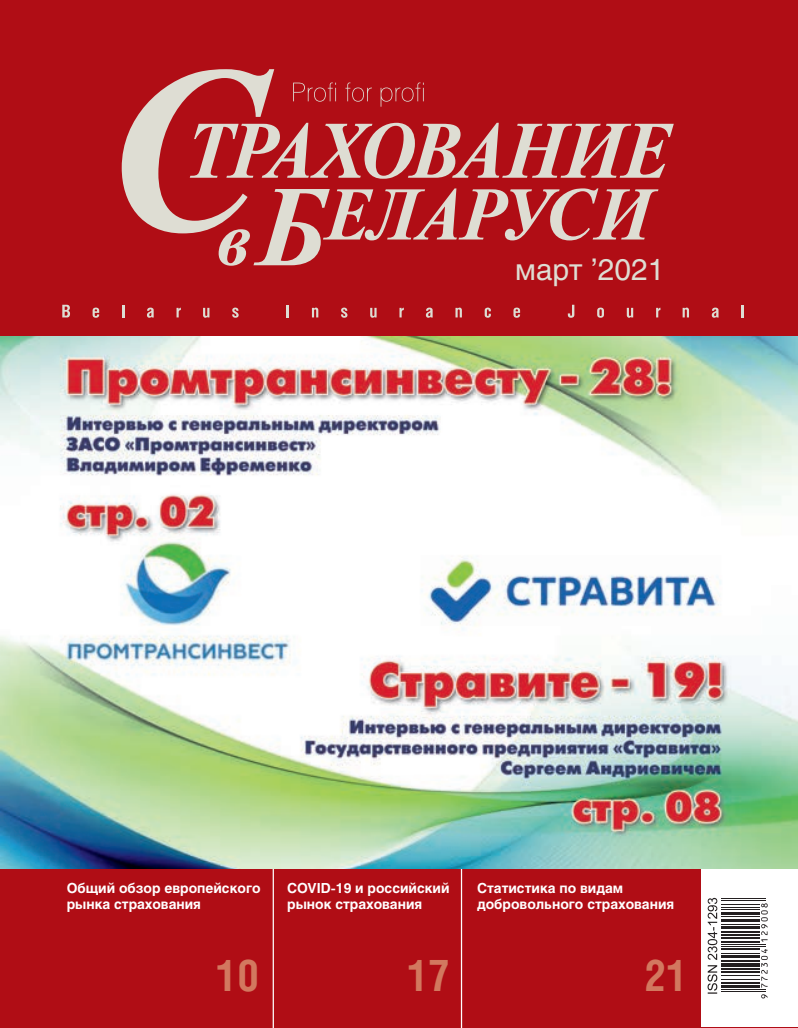
<style>
.page{position:relative;width:798px;height:1028px;background:#fff}
.page>*{position:absolute;margin:0;border:0;box-sizing:border-box;transform-origin:0 0}
.t1{font:700 43.75px "Helios Cond C";color:#d2785f}
.t2{font:29.62px "Helios C";color:#deddd3}
.t3{font:700 13.75px/16.2px "Helios C";color:#fff}
</style>
<div class="page">
<div style="left:0;top:868px;width:797px;height:160px;background:#b00d15"></div>
<div style="left:0;top:0;width:797px;height:341px;background:#b00d15"></div>
<hr style="left:272px;top:868px;width:2px;height:160px;background:#fff">
<hr style="left:460px;top:868px;width:2px;height:160px;background:#fff">
<svg style="left:62px;top:305px;width:8px;height:12px"></svg>
<svg style="left:93px;top:307px;width:6px;height:11px"></svg>
<svg style="left:122px;top:305px;width:2px;height:12px"></svg>
<svg style="left:147px;top:307px;width:7px;height:11px"></svg>
<svg style="left:176px;top:308px;width:5px;height:9px"></svg>
<svg style="left:203px;top:308px;width:6px;height:10px"></svg>
<svg style="left:232px;top:307px;width:6px;height:11px"></svg>
<svg style="left:286px;top:305px;width:3px;height:12px"></svg>
<svg style="left:312px;top:307px;width:6px;height:10px"></svg>
<svg style="left:341px;top:307px;width:6px;height:11px"></svg>
<svg style="left:370px;top:308px;width:6px;height:10px"></svg>
<svg style="left:399px;top:308px;width:4px;height:9px"></svg>
<svg style="left:426px;top:307px;width:6px;height:11px"></svg>
<svg style="left:455px;top:307px;width:6px;height:10px"></svg>
<svg style="left:484px;top:307px;width:6px;height:11px"></svg>
<svg style="left:513px;top:307px;width:7px;height:11px"></svg>
<svg style="left:567px;top:305px;width:7px;height:13px"></svg>
<svg style="left:597px;top:307px;width:6px;height:11px"></svg>
<svg style="left:626px;top:308px;width:7px;height:10px"></svg>
<svg style="left:656px;top:308px;width:4px;height:9px"></svg>
<svg style="left:682px;top:307px;width:6px;height:10px"></svg>
<svg style="left:711px;top:307px;width:7px;height:11px"></svg>
<svg style="left:741px;top:305px;width:2px;height:12px"></svg>
<svg style="left:122px;top:69px;width:551px;height:197px"></svg>
<div style="left:700px;top:868px;width:97px;height:159px;background:#fff"></div>
<svg style="left:707px;top:897px;width:10px;height:96px"></svg>
<hr style="left:720px;top:991px;width:45px;height:1px;background:#231f20">
<hr style="left:720px;top:989px;width:45px;height:1px;background:#231f20">
<hr style="left:720px;top:985px;width:39px;height:3px;background:#231f20">
<hr style="left:720px;top:982px;width:39px;height:2px;background:#231f20">
<hr style="left:720px;top:979px;width:39px;height:1px;background:#231f20">
<hr style="left:720px;top:975px;width:39px;height:1px;background:#231f20">
<hr style="left:720px;top:971px;width:39px;height:2px;background:#231f20">
<hr style="left:720px;top:968px;width:39px;height:2px;background:#231f20">
<hr style="left:720px;top:963px;width:39px;height:4px;background:#231f20">
<hr style="left:720px;top:961px;width:39px;height:1px;background:#231f20">
<hr style="left:720px;top:959px;width:39px;height:1px;background:#231f20">
<hr style="left:720px;top:954px;width:39px;height:3px;background:#231f20">
<hr style="left:720px;top:952px;width:39px;height:1px;background:#231f20">
<hr style="left:720px;top:947px;width:39px;height:2px;background:#231f20">
<hr style="left:720px;top:945px;width:45px;height:1px;background:#231f20">
<hr style="left:720px;top:943px;width:45px;height:1px;background:#231f20">
<hr style="left:720px;top:940px;width:39px;height:2px;background:#231f20">
<hr style="left:720px;top:936px;width:39px;height:2px;background:#231f20">
<hr style="left:720px;top:934px;width:39px;height:1px;background:#231f20">
<hr style="left:720px;top:931px;width:39px;height:1px;background:#231f20">
<hr style="left:720px;top:926px;width:39px;height:2px;background:#231f20">
<hr style="left:720px;top:924px;width:39px;height:1px;background:#231f20">
<hr style="left:720px;top:919px;width:39px;height:2px;background:#231f20">
<hr style="left:720px;top:916px;width:39px;height:1px;background:#231f20">
<hr style="left:720px;top:912px;width:39px;height:3px;background:#231f20">
<hr style="left:720px;top:909px;width:39px;height:1px;background:#231f20">
<hr style="left:720px;top:907px;width:39px;height:1px;background:#231f20">
<hr style="left:720px;top:904px;width:39px;height:1px;background:#231f20">
<hr style="left:720px;top:900px;width:45px;height:1px;background:#231f20">
<hr style="left:720px;top:898px;width:45px;height:1px;background:#231f20">
<svg style="left:761px;top:994px;width:6px;height:4px"></svg>
<svg style="left:761px;top:949px;width:6px;height:38px"></svg>
<svg style="left:761px;top:903px;width:6px;height:38px"></svg>
<img style="left:0;top:337px;width:797px;height:531px">
<h2 class="t2" style="left:515px;top:251px;width:151px">март ’2021</h2>
<p class="t3" style="left:67px;top:879px;width:195px">Общий обзор европейского рынка страхования</p>
<p class="t3" style="left:477px;top:879px;width:199px">Статистика по видам добровольного страхования</p>
<p class="t3" style="left:287px;top:879px;width:164px">COVID-19 и российский рынок страхования</p>
<h1 class="t1" style="left:216px;top:949px;width:44px">10</h1>
<h1 class="t1" style="left:408px;top:949px;width:43px">17</h1>
<h1 class="t1" style="left:644px;top:949px;width:44px">21</h1>
</div>
